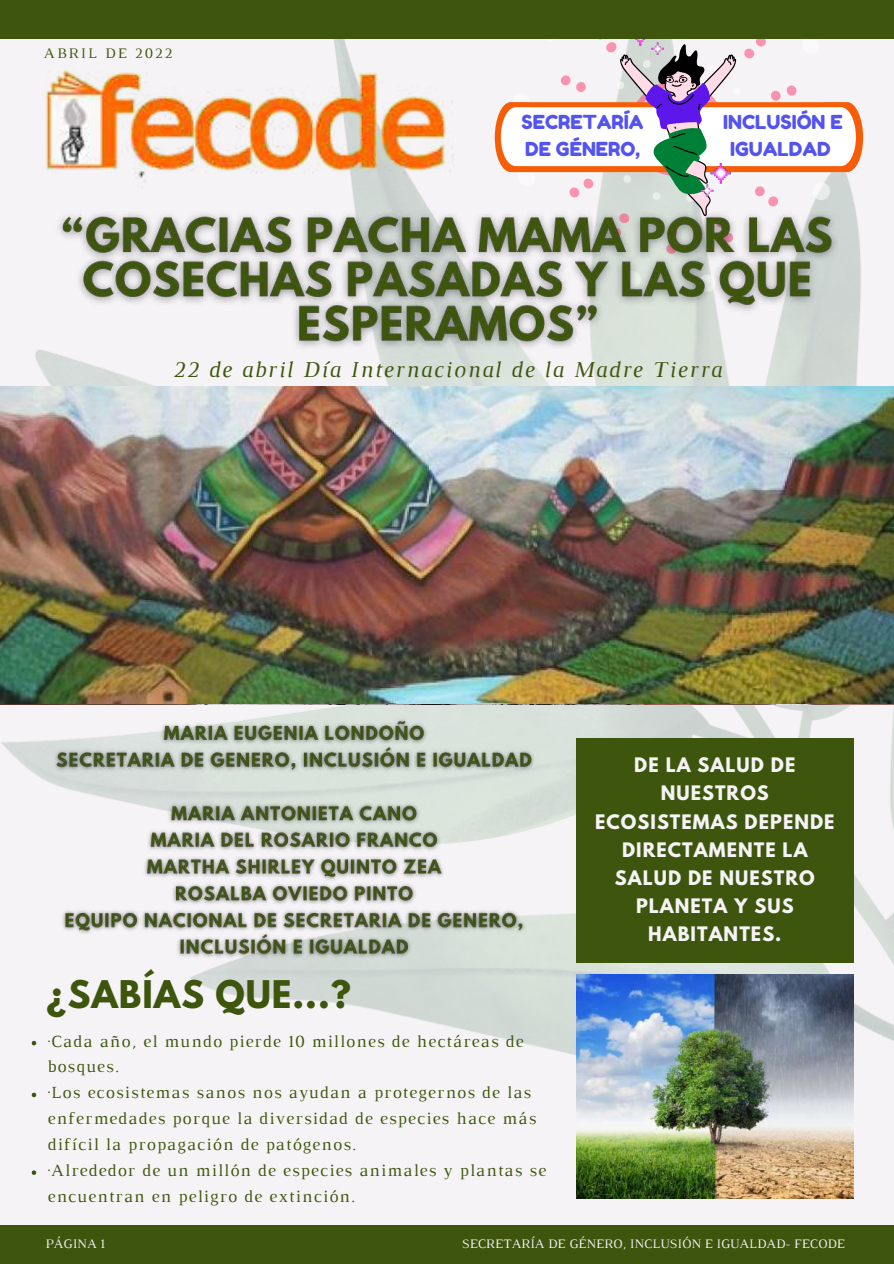
<style>
.page{position:relative;width:894px;height:1264px;background:#fff}
.page>*{position:absolute;margin:0;border:0;box-sizing:border-box;transform-origin:0 0}
.t1{font:700 33.75px "League Spartan";letter-spacing:.03em;color:#3d550c}
.t2{font:italic 23.25px "Luthier";letter-spacing:.07em;color:#3d550c}
.t3{font:19.2px/26.4px "Fredoka One";color:#5353f1}
.t4{font:700 17.7px/28.2px "League Spartan";letter-spacing:.06em;color:#f5f3f5;text-align:center}
.t5{font:17.4px/26px "Luthier";letter-spacing:.07em;color:#3d550c}
.t6{font:14.85px "Luthier";letter-spacing:.14em;color:#3d550c}
.t7{font:13.2px "Luthier";color:#f5f3f5}
</style>
<div class="page">
<img style="left:0;top:39px;width:893px;height:1185px">
<div style="left:0;top:1224px;width:893px;height:39px;background:#3d550c"></div>
<div style="left:576px;top:738px;width:277px;height:224px;background:#3d550c"></div>
<img style="left:576px;top:974px;width:277px;height:224px">
<svg style="left:472px;top:39px;width:421px;height:322px;fill:#f5f3f5"></svg>
<svg style="left:494px;top:39px;width:368px;height:194px"></svg>
<img style="left:630px;top:39px;width:33px;height:16px">
<img style="left:701px;top:163px;width:29px;height:33px">
<img style="left:32px;top:39px;width:440px;height:274px">
<div style="left:0;top:0;width:893px;height:39px;background:#3d550c"></div>
<img style="left:0;top:386px;width:893px;height:317px">
<img style="left:48px;top:202px;width:798px;height:168px">
<svg style="left:32px;top:1040px;width:4px;height:5px"></svg>
<svg style="left:32px;top:1092px;width:4px;height:5px"></svg>
<svg style="left:32px;top:1170px;width:4px;height:4px"></svg>
<img style="left:48px;top:714px;width:492px;height:253px">
<p class="t6" style="left:44px;top:47px;width:130px">ABRIL DE 2022</p>
<p class="t3" style="left:521px;top:109px;width:123px">SECRETARÍA<br>DE GÉNERO,</p>
<p class="t3" style="left:723px;top:109px;width:121px;text-align:center">INCLUSIÓN E<br>IGUALDAD</p>
<h2 class="t2" style="left:173px;top:361px;width:550px">22 de abril Día Internacional de la Madre Tierra</h2>
<h1 class="t1" style="left:46px;top:977px;width:306px">¿SABÍAS QUE...?</h1>
<p class="t5" style="left:48px;top:1029px;width:500px">·Cada año, el mundo pierde 10 millones de hectáreas de bosques.<br>·Los ecosistemas sanos nos ayudan a protegernos de las enfermedades porque la diversidad de especies hace más difícil la propagación de patógenos.<br>·Alrededor de un millón de especies animales y plantas se encuentran en peligro de extinción.</p>
<p class="t4" style="left:595px;top:753px;width:241px">DE LA SALUD DE<br>NUESTROS<br>ECOSISTEMAS DEPENDE<br>DIRECTAMENTE LA<br>SALUD DE NUESTRO<br>PLANETA Y SUS<br>HABITANTES.</p>
<p class="t7" style="left:46px;top:1239px;width:61px">PÁGINA 1</p>
<p class="t7" style="left:461px;top:1238px;width:384px">SECRETARÍA DE GÉNERO, INCLUSIÓN E IGUALDAD- FECODE</p>
</div>
